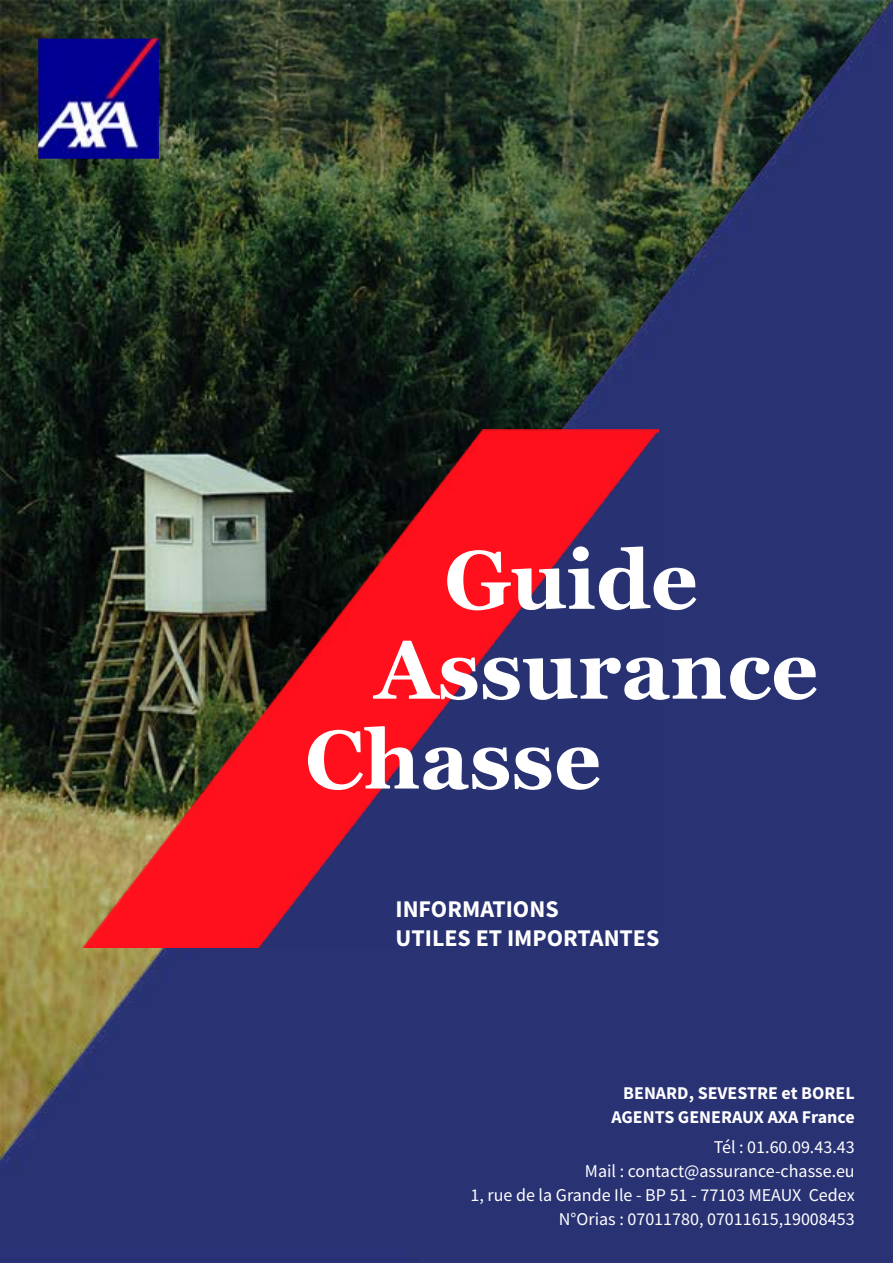
<style>
.page{position:relative;width:893px;height:1263px;background:#fff}
.page>*{position:absolute;margin:0;border:0;box-sizing:border-box;transform-origin:0 0}
.t1{font:700 82.5px/179.7px "Georgia";color:#fff}
.t2{font:700 24px/28.8px "Source Sans Pro";color:#fff}
.t3{font:18px/24px "Source Sans Pro";color:#fff;text-align:right}
.t4{font:700 18px/24px "Source Sans Pro";color:#fff;text-align:right}
</style>
<div class="page">
<img style="left:0;top:0;width:893px;height:1263px">
<img style="left:83px;top:429px;width:576px;height:518px">
<img style="left:38px;top:38px;width:120px;height:120px">
<h1 class="t1" style="left:305px;top:491px;width:394px;text-indent:139px">Guide<br>Chasse</h1>
<h1 class="t1" style="left:375px;top:580px;width:445px">Assurance</h1>
<h2 class="t2" style="left:395px;top:895px;width:265px">INFORMATIONS<br>UTILES ET IMPORTANTES</h2>
<p class="t4" style="left:611px;top:1080px;width:245px">BENARD, SEVESTRE et BOREL<br>AGENTS GENERAUX AXA France</p>
<p class="t3" style="left:470px;top:1134px;width:386px">Tél : 01.60.09.43.43<br>Mail : contact@assurance-chasse.eu<br>1, rue de la Grande Ile - BP 51 - 77103 MEAUX Cedex N°Orias : 07011780, 07011615,19008453</p>
</div>
